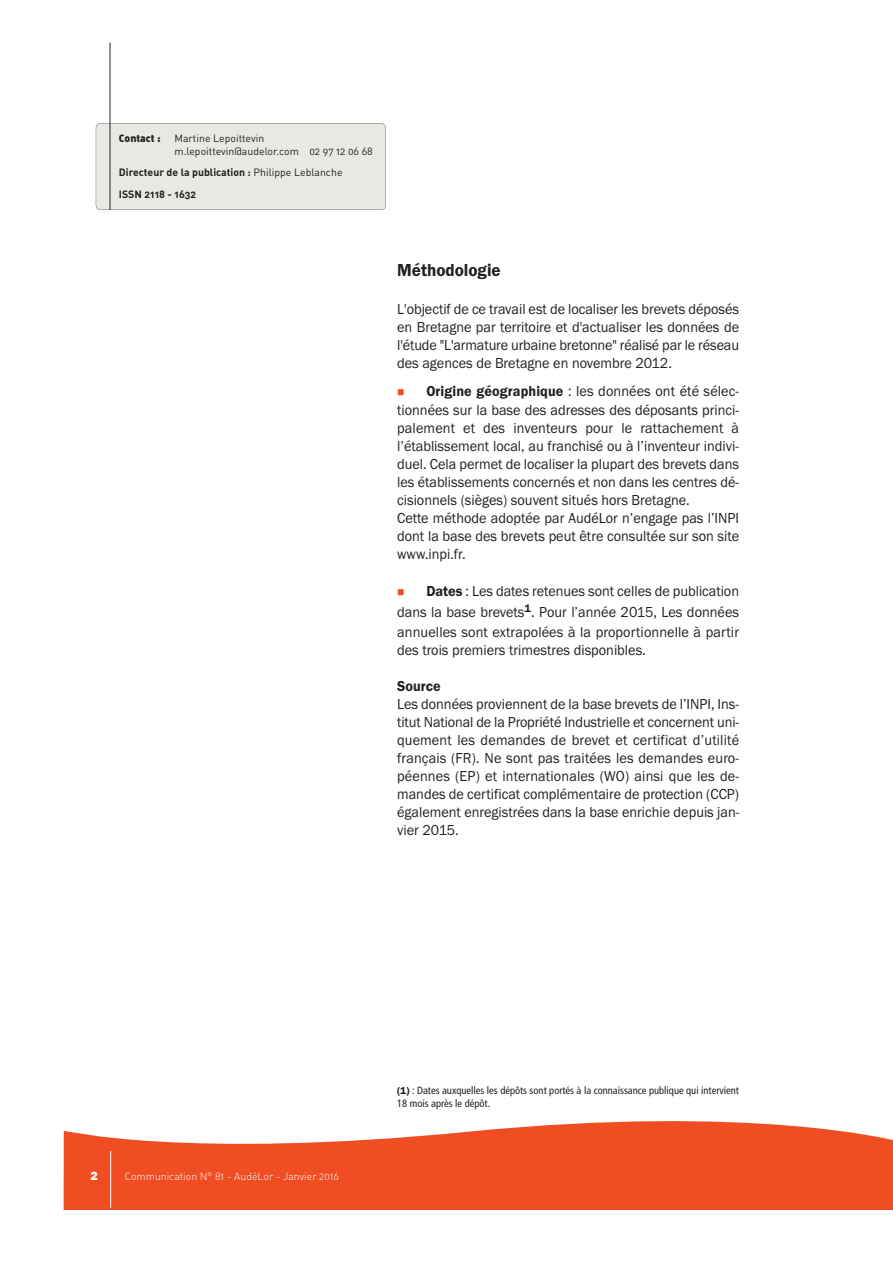
<style>
.page{position:relative;width:893px;height:1263px;background:#fff}
.page>*{position:absolute;margin:0;border:0;box-sizing:border-box;transform-origin:0 0}
.t1{font:600 18px "Franklin Gothic";color:#231f20;scale:.95 1}
.t2{font:15px/18px "Franklin Gothic";color:#231f20;scale:.95 1}
.t3{font:600 15px "Franklin Gothic";color:#231f20;scale:.95 1}
.t4{font:13.5px "DIN Black Alternate";color:#fff}
.t5{font:condensed 10.5px/12.6px "Frutiger";color:#231f20}
.t6{font:10.5px/21.8px "DIN Bold Alternate";color:#231f20}
.t7{font:10.5px/12.6px "DIN Regular Alternate";color:#231f20}
.t8{font:10.5px "DIN Light Alternate";color:#fff}
.t9{font:10.5px "DIN Black Alternate";color:#231f20}
.s1{font-family:"DIN Regular Alternate"}
.s2{color:#f04d22}
.s3{font-weight:600}
.s4{font-family:"Franklin Gothic";font-weight:600;font-stretch:normal}
</style>
<div class="page">
<svg style="left:64px;top:1121px;width:829px;height:88px;background:#f1643f"></svg>
<hr style="left:110px;top:1151px;width:1px;height:57px;background:#fff">
<div style="left:96px;top:124px;width:290px;height:86px;background:#e9e9e4;border-radius:4px"></div>
<div style="left:96px;top:123px;width:290px;height:87px;border:1px solid #6c6d70;border-radius:5px"></div>
<hr style="left:110px;top:43px;width:1px;height:167px;background:#231f20">
<p class="t9" style="left:119px;top:132px;width:43px">Contact :</p>
<p class="t7" style="left:174px;top:132px;width:200px">Martine Lepoittevin m.lepoittevin@audelor.com 02 97 12 06 68</p>
<p class="t6" style="left:119px;top:162px;width:225px">Directeur de la publication : <span class="s1">Philippe Leblanche<br></span>ISSN 2118 - 1632</p>
<p class="t1" style="left:397px;top:259px;width:110px">Méthodologie</p>
<p class="t2" style="left:397px;top:300px;width:361px;text-align:justify">L'objectif de ce travail est de localiser les brevets déposés en Bretagne par territoire et d'actualiser les données de l'étude "L'armature urbaine bretonne" réalisé par le réseau des agences de Bretagne en novembre 2012.</p>
<p class="t2" style="left:397px;top:382px;width:361px"><span class="s2">■</span> <span class="s3">Origine géographique</span> : les données ont été sélec&shy;tionnées sur la base des adresses des déposants princi&shy;palement et des inventeurs pour le rattachement à l’établissement local, au franchisé ou à l’inventeur indivi&shy;duel. Cela permet de localiser la plupart des brevets dans les établissements concernés et non dans les centres dé&shy;cisionnels (sièges) souvent situés hors Bretagne.<br>Cette méthode adoptée par AudéLor n’engage pas l’INPI dont la base des brevets peut être consultée sur son site www.inpi.fr.</p>
<p class="t2" style="left:397px;top:580px;width:361px;line-height:21.5px"><span class="s2">■</span> <span class="s3">Dates</span> : Les dates retenues sont celles de publication dans la base brevets<sup>1</sup>. Pour l’année 2015, Les données</p>
<p class="t2" style="left:397px;top:623px;width:361px">annuelles sont extrapolées à la proportionnelle à partir des trois premiers trimestres disponibles.</p>
<p class="t3" style="left:397px;top:677px;width:47px">Source</p>
<p class="t2" style="left:397px;top:695px;width:362px;text-align:justify">Les données proviennent de la base brevets de l’INPI, Ins&shy;titut National de la Propriété Industrielle et concernent uni&shy;quement les demandes de brevet et certificat d’utilité français (FR). Ne sont pas traitées les demandes euro&shy;péennes (EP) et internationales (WO) ainsi que les de&shy;mandes de certificat complémentaire de protection (CCP) également enregistrées dans la base enrichie depuis jan&shy;vier 2015.</p>
<p class="t4" style="left:90px;top:1167px;width:9px">2</p>
<p class="t8" style="left:125px;top:1170px;width:216px">Communication N° 81 - AudéLor - Janvier 2016</p>
<p class="t5" style="left:397px;top:1084px;width:343px"><span class="s4">(1)</span> : Dates auxquelles les dépôts sont portés à la connaissance publique qui intervient<br>18 mois après le dépôt.</p>
</div>
